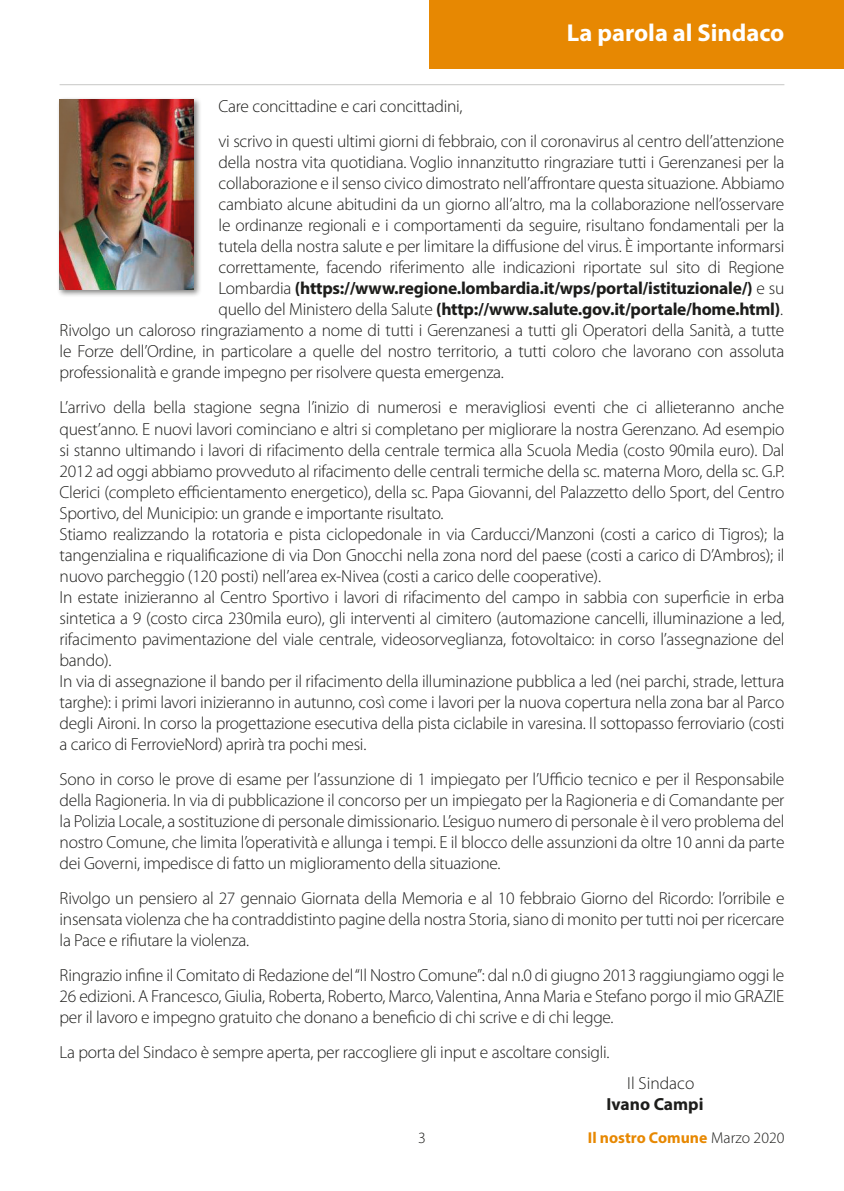
<style>
.page{position:relative;width:844px;height:1191px;background:#fff}
.page>*{position:absolute;margin:0;border:0;box-sizing:border-box;transform-origin:0 0}
.t1{font:700 24.5px "Myriad Pro";color:#fff}
.t2{font:300 17.5px/21px "Myriad Pro";letter-spacing:-.015em;color:#1d1d1b;text-align:justify}
.t3{font:700 17.5px "Myriad Pro";color:#1d1d1b}
.t4{font:700 15.75px "Myriad Pro";color:#e78802}
.t5{font:300 15.75px "Myriad Pro";color:#1d1d1b}
.s1{font-weight:700}
.s2{font-weight:300;color:#1d1d1b}
</style>
<div class="page">
<div style="left:56px;top:97px;width:145px;height:200px;background:#1d1d1b;opacity:.55"></div>
<img style="left:59px;top:100px;width:135px;height:189px">
<hr style="left:60px;top:84px;width:724px;height:1px;background:#c7c7c6">
<div style="left:430px;top:0;width:413px;height:68px;background:#e78802"></div>
<p class="t1" style="left:566px;top:16px;width:219px">La parola al Sindaco</p>
<p class="t2" style="left:218px;top:96px;width:245px">Care concittadine e cari concittadini,</p>
<p class="t2" style="left:218px;top:131px;width:567px">vi scrivo in questi ultimi giorni di febbraio, con il coronavirus al centro dell’attenzione della nostra vita quotidiana. Voglio innanzitutto ringraziare tutti i Gerenzanesi per la collaborazione e il senso civico dimostrato nell’affrontare questa situazione. Abbiamo cambiato alcune abitudini da un giorno all’altro, ma la collaborazione nell’osservare le ordinanze regionali e i comportamenti da seguire, risultano fondamentali per la tutela della nostra salute e per limitare la diffusione del virus. È importante informarsi correttamente, facendo riferimento alle indicazioni riportate sul sito di Regione Lombardia <span class="s1">(https://www.regione.lombardia.it/wps/portal/istituzionale/)</span> e su quello del Ministero della Salute <span class="s1">(http://www.salute.gov.it/portale/home.html)</span>.</p>
<p class="t2" style="left:60px;top:320px;width:726px">Rivolgo un caloroso ringraziamento a nome di tutti i Gerenzanesi a tutti gli Operatori della Sanità, a tutte le Forze dell’Ordine, in particolare a quelle del nostro territorio, a tutti coloro che lavorano con assoluta professionalità e grande impegno per risolvere questa emergenza.</p>
<p class="t2" style="left:60px;top:397px;width:726px">L’arrivo della bella stagione segna l’inizio di numerosi e meravigliosi eventi che ci allieteranno anche quest’anno. E nuovi lavori cominciano e altri si completano per migliorare la nostra Gerenzano. Ad esempio si stanno ultimando i lavori di rifacimento della centrale termica alla Scuola Media (costo 90mila euro). Dal 2012 ad oggi abbiamo provveduto al rifacimento delle centrali termiche della sc. materna Moro, della sc. G.P.<br>Clerici (completo efficientamento energetico), della sc. Papa Giovanni, del Palazzetto dello Sport, del Centro Sportivo, del Municipio: un grande e importante risultato.</p>
<p class="t2" style="left:60px;top:523px;width:726px">Stiamo realizzando la rotatoria e pista ciclopedonale in via Carducci/Manzoni (costi a carico di Tigros); la tangenzialina e riqualificazione di via Don Gnocchi nella zona nord del paese (costi a carico di D’Ambros); il nuovo parcheggio (120 posti) nell’area ex-Nivea (costi a carico delle cooperative).</p>
<p class="t2" style="left:60px;top:586px;width:726px">In estate inizieranno al Centro Sportivo i lavori di rifacimento del campo in sabbia con superficie in erba sintetica a 9 (costo circa 230mila euro), gli interventi al cimitero (automazione cancelli, illuminazione a led, rifacimento pavimentazione del viale centrale, videosorveglianza, fotovoltaico: in corso l’assegnazione del bando).</p>
<p class="t2" style="left:60px;top:670px;width:726px">In via di assegnazione il bando per il rifacimento della illuminazione pubblica a led (nei parchi, strade, lettura targhe): i primi lavori inizieranno in autunno, così come i lavori per la nuova copertura nella zona bar al Parco degli Aironi. In corso la progettazione esecutiva della pista ciclabile in varesina. Il sottopasso ferroviario (costi a carico di FerrovieNord) aprirà tra pochi mesi.</p>
<p class="t2" style="left:60px;top:768px;width:726px">Sono in corso le prove di esame per l’assunzione di 1 impiegato per l’Ufficio tecnico e per il Responsabile della Ragioneria. In via di pubblicazione il concorso per un impiegato per la Ragioneria e di Comandante per la Polizia Locale, a sostituzione di personale dimissionario. L’esiguo numero di personale è il vero problema del nostro Comune, che limita l’operatività e allunga i tempi. E il blocco delle assunzioni da oltre 10 anni da parte dei Governi, impedisce di fatto un miglioramento della situazione.</p>
<p class="t2" style="left:60px;top:887px;width:726px">Rivolgo un pensiero al 27 gennaio Giornata della Memoria e al 10 febbraio Giorno del Ricordo: l’orribile e insensata violenza che ha contraddistinto pagine della nostra Storia, siano di monito per tutti noi per ricercare la Pace e rifiutare la violenza.</p>
<p class="t2" style="left:60px;top:964px;width:726px">Ringrazio infine il Comitato di Redazione del “Il Nostro Comune”: dal n.0 di giugno 2013 raggiungiamo oggi le 26 edizioni. A Francesco, Giulia, Roberta, Roberto, Marco, Valentina, Anna Maria e Stefano porgo il mio GRAZIE per il lavoro e impegno gratuito che donano a beneficio di chi scrive e di chi legge.</p>
<p class="t2" style="left:60px;top:1041px;width:551px">La porta del Sindaco è sempre aperta, per raccogliere gli input e ascoltare consigli.</p>
<p class="t2" style="left:627px;top:1072px;width:69px">Il Sindaco</p>
<p class="t3" style="left:606px;top:1093px;width:99px">Ivano Campi</p>
<p class="t5" style="left:418px;top:1128px;width:9px">3</p>
<p class="t4" style="left:587px;top:1127px;width:198px">Il nostro Comune <span class="s2">Marzo 2020</span></p>
</div>
